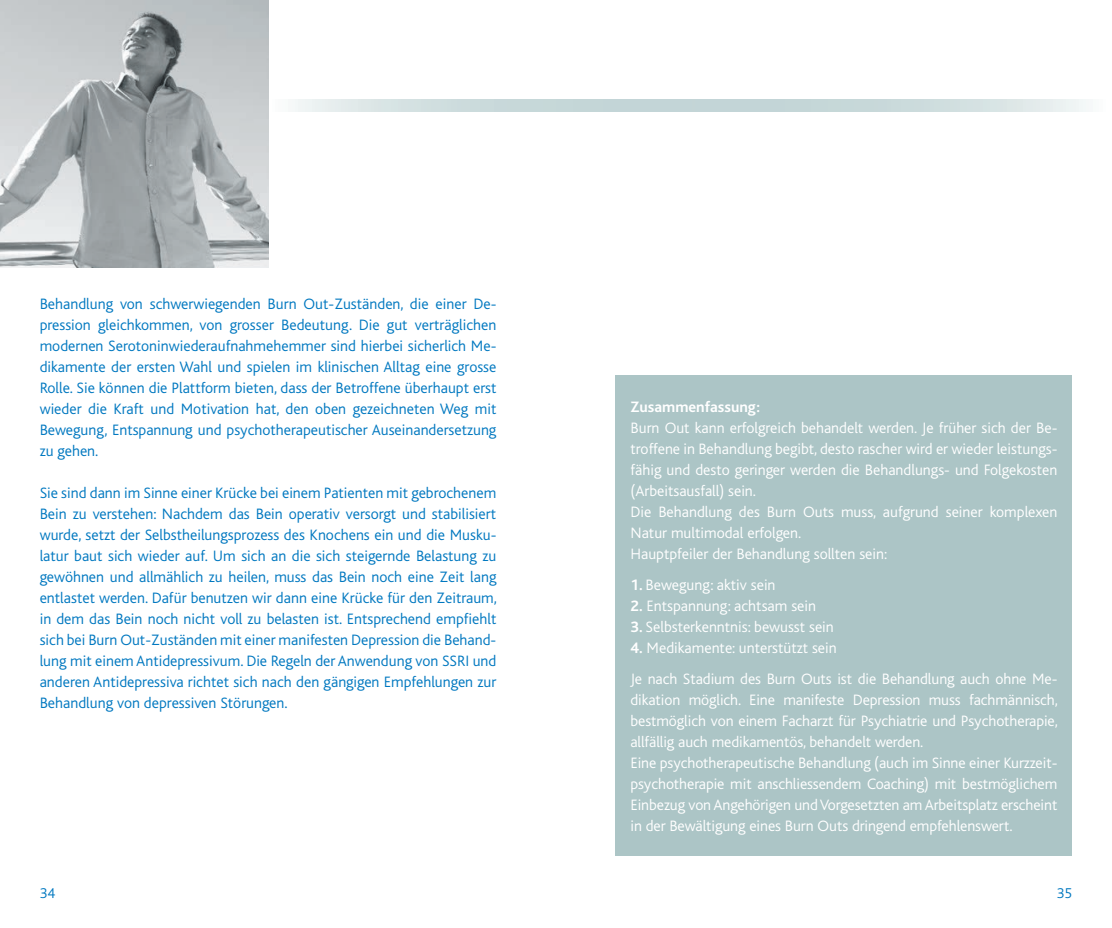
<style>
.page{position:relative;width:1112px;height:928px;background:#fff}
.page>*{position:absolute;margin:0;border:0;box-sizing:border-box;transform-origin:0 0}
.t1{font:300 15.75px/21px "Bliss";color:#0078c0;text-align:justify}
.t2{font:300 15.75px/21px "Bliss";letter-spacing:-.005em;color:#fff}
.t3{font:700 15.75px "Bliss";color:#fff}
.t4{font:300 14.88px "Bliss";color:#0078c0}
.s1{font-weight:700}
</style>
<div class="page">
<svg style="left:268px;top:99px;width:818px;height:13px"></svg>
<div style="left:615px;top:375px;width:456px;height:480px;background:#acc5c6"></div>
<img style="left:0;top:0;width:268px;height:268px">
<p class="t1" style="left:40px;top:294px;width:458px">Behandlung von schwerwiegenden Burn Out-Zuständen, die einer De&shy;pression gleichkommen, von grosser Bedeutung. Die gut verträglichen modernen Serotoninwiederaufnahmehemmer sind hierbei sicherlich Me&shy;dikamente der ersten Wahl und spielen im klinischen Alltag eine grosse Rolle. Sie können die Plattform bieten, dass der Betroffene überhaupt erst wieder die Kraft und Motivation hat, den oben gezeichneten Weg mit Bewegung, Entspannung und psychotherapeutischer Auseinandersetzung zu gehen.</p>
<p class="t1" style="left:40px;top:483px;width:458px">Sie sind dann im Sinne einer Krücke bei einem Patienten mit gebrochenem Bein zu verstehen: Nachdem das Bein operativ versorgt und stabilisiert wurde, setzt der Selbstheilungsprozess des Knochens ein und die Musku&shy;latur baut sich wieder auf. Um sich an die sich steigernde Belastung zu gewöhnen und allmählich zu heilen, muss das Bein noch eine Zeit lang entlastet werden. Dafür benutzen wir dann eine Krücke für den Zeitraum, in dem das Bein noch nicht voll zu belasten ist. Entsprechend empfiehlt sich bei Burn Out-Zuständen mit einer manifesten Depression die Behand&shy;lung mit einem Antidepressivum. Die Regeln der Anwendung von SSRI und anderen Antidepressiva richtet sich nach den gängigen Empfehlungen zur Behandlung von depressiven Störungen.</p>
<p class="t3" style="left:630px;top:398px;width:131px">Zusammenfassung:</p>
<p class="t2" style="left:630px;top:417px;width:428px">Burn Out kann erfolgreich behandelt werden. Je früher sich der Be&shy;troffene in Behandlung begibt, desto rascher wird er wieder leistungs&shy;fähig und desto geringer werden die Behandlungs- und Folgekosten (Arbeitsausfall) sein.<br>Die Behandlung des Burn Outs muss, aufgrund seiner komplexen Natur multimodal erfolgen.<br>Hauptpfeiler der Behandlung sollten sein:</p>
<p class="t2" style="left:630px;top:574px;width:147px"><span class="s1">1.</span> Bewegung: aktiv sein</p>
<p class="t2" style="left:630px;top:595px;width:187px"><span class="s1">2.</span> Entspannung: achtsam sein</p>
<p class="t2" style="left:630px;top:616px;width:205px"><span class="s1">3.</span> Selbsterkenntnis: bewusst sein</p>
<p class="t2" style="left:630px;top:632px;width:428px;line-height:31px"><span class="s1">4.</span> Medikamente: unterstützt sein<br>Je nach Stadium des Burn Outs ist die Behandlung auch ohne Me-</p>
<p class="t2" style="left:630px;top:689px;width:429px">dikation möglich. Eine manifeste Depression muss fachmännisch, bestmöglich von einem Facharzt für Psychiatrie und Psychotherapie, allfällig auch medikamentös, behandelt werden.<br>Eine psychotherapeutische Behandlung (auch im Sinne einer Kurzzeit&shy;psychotherapie mit anschliessendem Coaching) mit bestmöglichem Einbezug von Angehörigen und Vorgesetzten am Arbeitsplatz erscheint in der Bewältigung eines Burn Outs dringend empfehlenswert.</p>
<p class="t4" style="left:40px;top:884px;width:17px">34</p>
<p class="t4" style="left:1056px;top:884px;width:17px">35</p>
</div>
